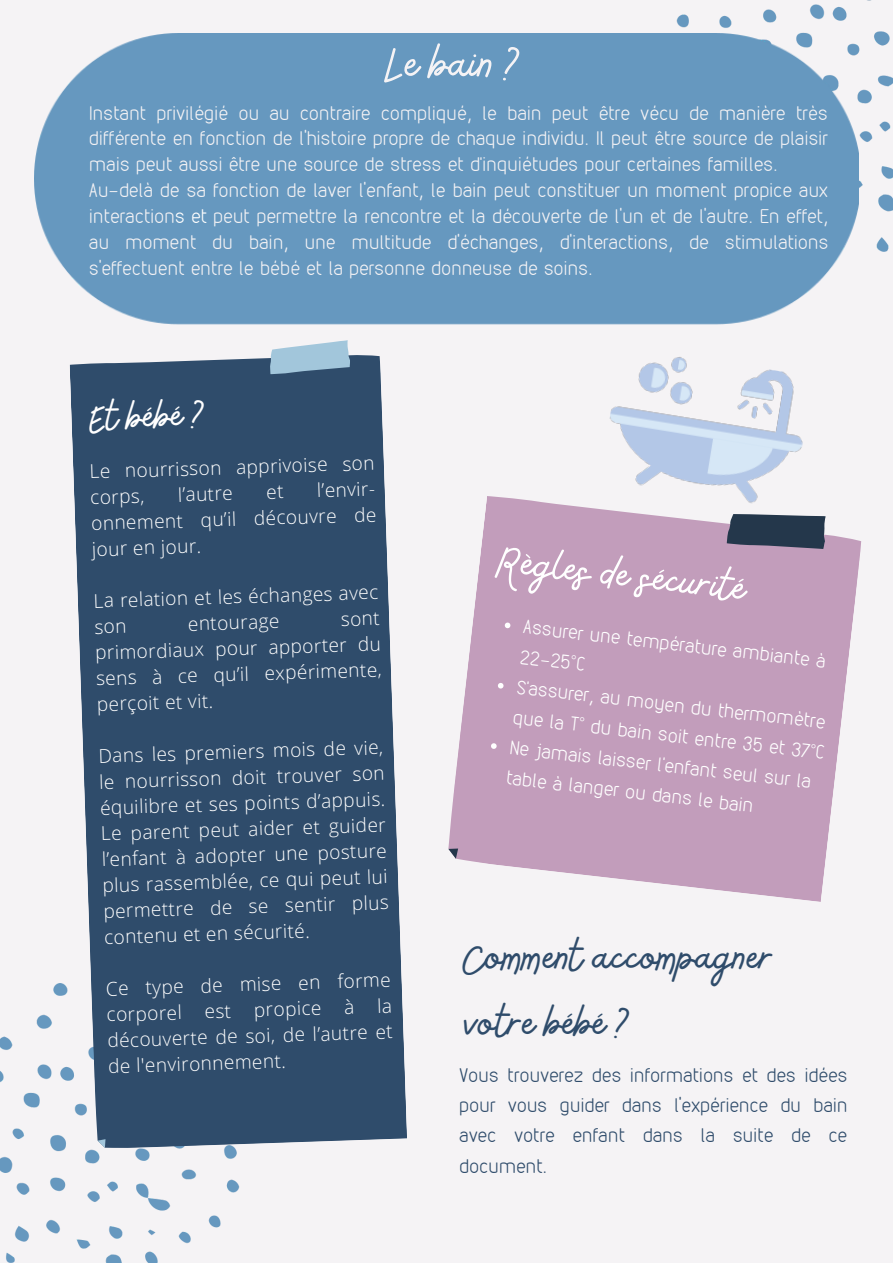
<style>
.page{position:relative;width:893px;height:1264px;background:#fff}
.page>*{position:absolute;margin:0;border:0;box-sizing:border-box;transform-origin:0 0}
.t1{font:52.65px "Bellaboo";color:#f5f3f5}
.t2{font:48px/66.3px "Bellaboo";color:#2f4c6b}
.t3{font:48px "Bellaboo";color:#fff}
.t4{font:43.95px "Bellaboo";color:#fff}
.t5{font:100 19.05px/25.8px "VDS";letter-spacing:.02em;color:#f5f3f5}
.t6{font:300 19.05px/25.8px "Open Sans";color:#fff}
.t7{font:100 19.05px/30.6px "VDS";color:#fff}
.t8{font:100 19.05px/30.3px "VDS";letter-spacing:.02em;color:#2f4c6b;text-align:justify}
.s1{color:#fff}
</style>
<div class="page">
<div style="left:0;top:0;width:892px;height:1262px;background:#f5f3f5"></div>
<img style="left:0;top:983px;width:239px;height:279px">
<img style="left:655px;top:0;width:237px;height:252px">
<img style="left:34px;top:34px;width:824px;height:291px">
<svg style="left:455px;top:496px;width:406px;height:405px"></svg>
<svg style="left:448px;top:514px;width:377px;height:344px;background:#c09fbb"></svg>
<svg style="left:504px;top:622px;width:6px;height:6px"></svg>
<svg style="left:497px;top:682px;width:7px;height:7px"></svg>
<svg style="left:490px;top:743px;width:7px;height:6px"></svg>
<img style="left:599px;top:357px;width:214px;height:153px">
<svg style="left:70px;top:355px;width:337px;height:793px;fill:#2f4c6b"></svg>
<div style="left:98px;top:340px;width:252px;height:807px;background:#2f4c6b"></div>
<svg style="left:267px;top:485px;width:16px;height:14px"></svg>
<h1 class="t1" style="left:386px;top:30px;width:137px">Le bain ?</h1>
<p class="t5" style="left:89px;top:99px;width:740px">Instant privilégié ou au contraire compliqué, le bain peut être vécu de manière très différente en fonction de l’histoire propre de chaque individu. Il peut être source de plaisir mais peut aussi être une source de stress et d'inquiétudes pour certaines familles.<br>Au-delà de sa fonction de laver l’enfant, le bain peut constituer un moment propice aux interaction<span class="s1">s et</span> peut permettre la rencontre et la découverte de l’un et de l’autre. En effet, au moment du bain, une multitude d’échanges, d’interactions, de stimulations s’effectuent entre le bébé et la personne donneuse de soins.</p>
<h3 class="t4" style="left:86px;top:390px;width:121px;rotate:-2deg">Et bébé ?</h3>
<p class="t6" style="left:89px;top:459px;width:286px;rotate:-2deg">Le nourrisson apprivoise son corps,</p>
<p class="t6" style="left:90px;top:485px;width:292px;text-indent:227px;rotate:-2deg">l’envir&shy;onnement qu’il découvre de jour en jour.</p>
<p class="t6" style="left:93px;top:588px;width:286px;rotate:-2deg">La relation et les échanges avec son</p>
<p class="t6" style="left:177px;top:481px;width:56px;rotate:-2deg">l’autre</p>
<p class="t6" style="left:94px;top:614px;width:287px;text-align:justify;text-indent:247px;rotate:-2deg">sont primordiaux pour apporter du sens à ce qu’il expérimente, perçoit et vit.</p>
<p class="t6" style="left:97px;top:743px;width:287px;text-align:justify;rotate:-2deg">Dans les premiers mois de vie, le nourrisson doit trouver son équilibre et ses points d’appuis.<br>Le parent peut aider et guider l’enfant à adopter une posture plus rassemblée, ce qui peut lui permettre de se sentir plus contenu et en sécurité.</p>
<p class="t6" style="left:105px;top:975px;width:287px;text-align:justify;rotate:-2deg">Ce type de mise en forme corporel est propice à la découverte de soi, de l’autre et de l'environnement.</p>
<p class="t6" style="left:187px;top:610px;width:93px;rotate:-2deg">entourage</p>
<h2 class="t3" style="left:502px;top:528px;width:250px;rotate:7deg">Règles de sécurité</h2>
<p class="t7" style="left:526px;top:609px;width:305px;rotate:7deg">Assurer une température ambiante à</p>
<p class="t7" style="left:522px;top:641px;width:66px;rotate:7deg">22-25°C</p>
<p class="t7" style="left:519px;top:670px;width:312px;rotate:7deg">S'assurer, au moyen du thermomètre</p>
<p class="t7" style="left:512px;top:730px;width:304px;rotate:7deg">Ne jamais laisser l'enfant seul sur la table à langer ou dans le bain</p>
<p class="t7" style="left:515px;top:700px;width:314px;rotate:7deg">que la T° du bain soit entre 35 et 37°C</p>
<h2 class="t2" style="left:464px;top:923px;width:310px">Comment accompagner votre bébé ?</h2>
<p class="t8" style="left:459px;top:1059px;width:389px">Vous trouverez des informations et des idées pour vous guider dans l’expérience du bain avec votre enfant dans la suite de ce document.</p>
</div>
